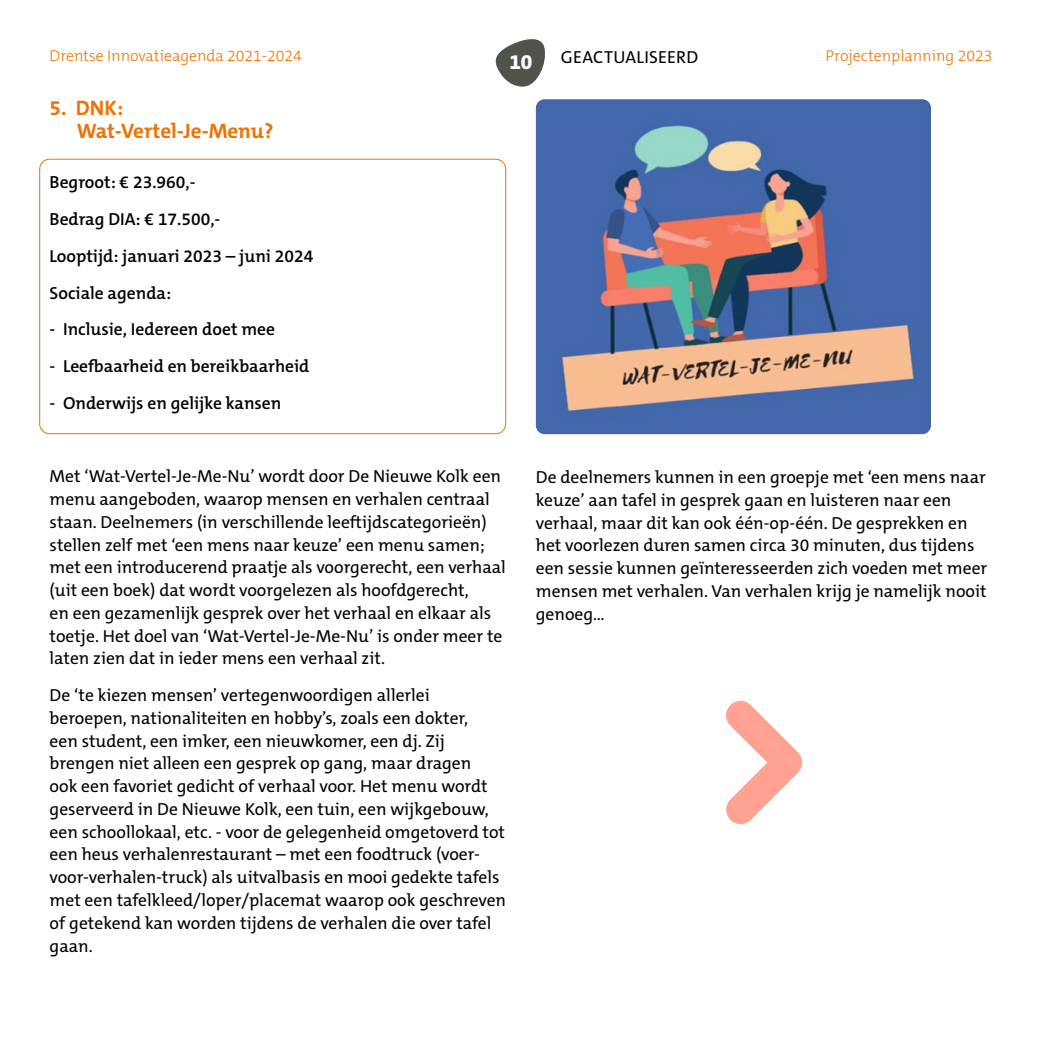
<style>
.page{position:relative;width:1042px;height:1042px;background:#fff}
.page>*{position:absolute;margin:0;border:0;box-sizing:border-box;transform-origin:0 0}
.t1{font:700 21px/22.8px "The Mix C5";color:#ee7203}
.t2{font:800 21px "The Mix C5";color:#fff}
.t3{font:17.5px/22.8px "The Mix C5";color:#000}
.t4{font:600 17.5px/36.8px "The Mix C5";color:#000}
.t5{font:300 15.75px "The Mix C5";color:#ee7203}
</style>
<div class="page">
<svg style="left:495px;top:39px;width:50px;height:48px"></svg>
<div style="left:39px;top:159px;width:467px;height:275px;border:1px solid #ee7203;border-radius:10px"></div>
<img style="left:536px;top:99px;width:395px;height:335px">
<svg style="left:726px;top:701px;width:77px;height:123px"></svg>
<p class="t5" style="left:50px;top:46px;width:254px">Drentse Innovatieagenda 2021-2024</p>
<p class="t5" style="left:825px;top:46px;width:168px">Projectenplanning 2023</p>
<p class="t2" style="left:509px;top:48px;width:25px">10</p>
<p class="t3" style="left:561px;top:45px;width:139px">GEACTUALISEERD</p>
<p class="t1" style="left:77px;top:96px;width:198px;text-indent:-27px">5. DNK:<br>Wat-Vertel-Je-Menu?</p>
<p class="t4" style="left:50px;top:164px;width:265px">Begroot: € 23.960,-<br>Bedrag DIA: € 17.500,-<br>Looptijd: januari 2023 – juni 2024<br>Sociale agenda:</p>
<p class="t4" style="left:50px;top:311px;width:227px">- Inclusie, Iedereen doet mee</p>
<p class="t4" style="left:50px;top:348px;width:261px">- Leefbaarheid en bereikbaarheid</p>
<p class="t4" style="left:50px;top:385px;width:233px">- Onderwijs en gelijke kansen</p>
<p class="t3" style="left:50px;top:465px;width:458px">Met ‘Wat-Vertel-Je-Me-Nu’ wordt door De Nieuwe Kolk een menu aangeboden, waarop mensen en verhalen centraal staan. Deelnemers (in verschillende leeftijdscategorieën) stellen zelf met ‘een mens naar keuze’ een menu samen; met een introducerend praatje als voorgerecht, een verhaal (uit een boek) dat wordt voorgelezen als hoofdgerecht,<br>en een gezamenlijk gesprek over het verhaal en elkaar als toetje. Het doel van ‘Wat-Vertel-Je-Me-Nu’ is onder meer te laten zien dat in ieder mens een verhaal zit.</p>
<p class="t3" style="left:50px;top:684px;width:458px">De ‘te kiezen mensen’ vertegenwoordigen allerlei beroepen, nationaliteiten en hobby’s, zoals een dokter,<br>een student, een imker, een nieuwkomer, een dj. Zij brengen niet alleen een gesprek op gang, maar dragen<br>ook een favoriet gedicht of verhaal voor. Het menu wordt geserveerd in De Nieuwe Kolk, een tuin, een wijkgebouw, een schoollokaal, etc. - voor de gelegenheid omgetoverd tot een heus verhalenrestaurant – met een foodtruck (voer&shy;voor-verhalen-truck) als uitvalbasis en mooi gedekte tafels met een tafelkleed/loper/placemat waarop ook geschreven of getekend kan worden tijdens de verhalen die over tafel gaan.</p>
<p class="t3" style="left:536px;top:466px;width:453px">De deelnemers kunnen in een groepje met ‘een mens naar keuze’ aan tafel in gesprek gaan en luisteren naar een verhaal, maar dit kan ook één-op-één. De gesprekken en het voorlezen duren samen circa 30 minuten, dus tijdens een sessie kunnen geïnteresseerden zich voeden met meer mensen met verhalen. Van verhalen krijg je namelijk nooit genoeg…</p>
</div>
